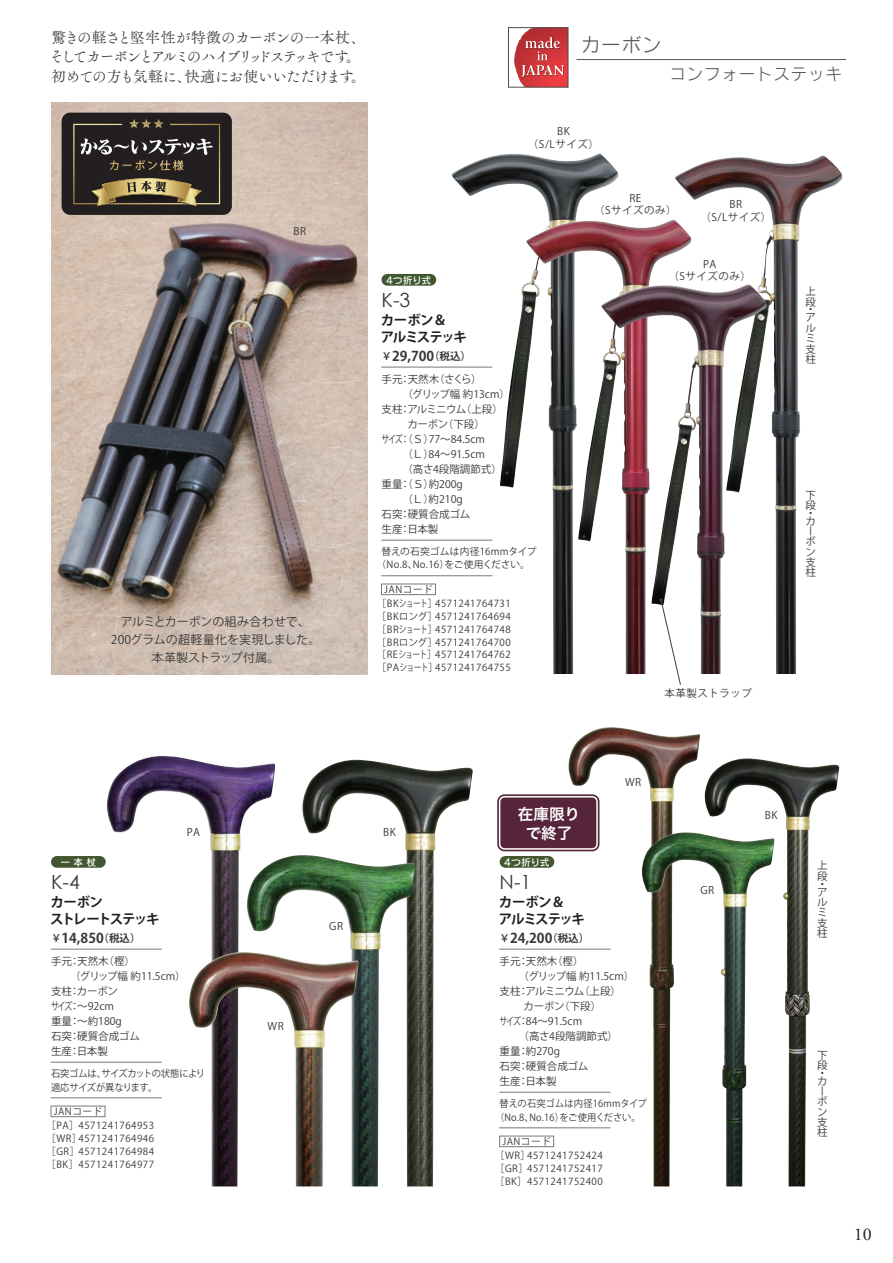
<style>
.page{position:relative;width:893px;height:1263px;background:#fff}
.page>*{position:absolute;margin:0;border:0;box-sizing:border-box;transform-origin:0 0}
.t1{font:19.5px "Century Gothic";color:#383839}
.t2{font:19.5px "Rodin Cattleya Pro M";color:#57585a}
.t3{font:18px "Adobe Garamond Pro";color:#231f20}
.t4{font:16.5px "Rodin Cattleya Pro M";letter-spacing:.05em;color:#57585a}
.t5{font:15.6px/19.2px "Hira Kaku Pro W6";color:#fff;text-align:center}
.t6{font:15px/19.5px "Tsuku Old Min Pro R";letter-spacing:-.09em;color:#383839}
.t7{font:700 13.5px "Koz Go Pro";color:#383839}
.t8{font:700 13.5px/17.2px "Koz Go Pro";letter-spacing:-.085em;color:#231f20}
.t9{font:700 13.5px/17.2px "Koz Go Pro";letter-spacing:-.115em;color:#231f20}
.t10{font:12px/18px "Koz Go Pro";letter-spacing:.005em;color:#383839;text-align:center}
.t11{font:10.5px/10.5px "Koz Go Pro";color:#383839}
.t12{font:10.5px "Koz Go Pro";color:#383839;scale:.76 1}
.t13{font:10.5px/12.8px "Koz Go Pro";letter-spacing:.05em;color:#383839;text-align:center}
.t14{font:10.5px "Koz Go Pro";letter-spacing:-.08em;color:#383839}
.t15{font:9.75px/12.8px "Koz Go Pro";letter-spacing:.05em;color:#383839}
.t16{font:9.75px/13.5px "Koz Go Pro";letter-spacing:.025em;color:#383839;scale:.95 1}
.t17{font:9.75px/13.5px "Koz Go Pro";letter-spacing:.025em;color:#383839}
.t18{font:9.75px/13.5px "Koz Go Pro";letter-spacing:-.04em;color:#383839;scale:.95 1}
.t19{font:9.75px "Rodin Cattleya Pro DB";letter-spacing:-.01em;color:#fff}
.s1{font-weight:500;font-size:10.5px}
.s2{font-size:10.5px}
</style>
<div class="page">
<img style="left:451px;top:153px;width:168px;height:424px">
<img style="left:526px;top:219px;width:149px;height:455px">
<img style="left:675px;top:155px;width:167px;height:519px">
<img style="left:568px;top:727px;width:132px;height:402px">
<img style="left:705px;top:758px;width:134px;height:428px">
<img style="left:642px;top:832px;width:132px;height:354px">
<img style="left:107px;top:756px;width:168px;height:343px">
<img style="left:302px;top:760px;width:171px;height:426px">
<img style="left:247px;top:855px;width:168px;height:331px">
<img style="left:189px;top:952px;width:169px;height:234px">
<img style="left:601px;top:283px;width:165px;height:391px">
<div style="left:51px;top:856px;width:55px;height:12px;background:#415730;border-radius:6px"></div>
<hr style="left:51px;top:1097px;width:111px;height:1px;background:#76787b">
<hr style="left:51px;top:1062px;width:111px;height:1px;background:#76787b">
<hr style="left:51px;top:949px;width:111px;height:1px;background:#76787b">
<div style="left:51px;top:1106px;width:54px;height:11px;border:1px solid #76787b"></div>
<hr style="left:500px;top:1127px;width:110px;height:1px;background:#76787b">
<hr style="left:500px;top:1092px;width:110px;height:1px;background:#76787b">
<hr style="left:500px;top:949px;width:110px;height:1px;background:#76787b">
<div style="left:499px;top:1136px;width:55px;height:11px;border:1px solid #76787b"></div>
<div style="left:500px;top:856px;width:54px;height:12px;background:#415730;border-radius:6px"></div>
<hr style="left:381px;top:575px;width:111px;height:1px;background:#76787b">
<hr style="left:381px;top:540px;width:111px;height:1px;background:#76787b">
<hr style="left:381px;top:367px;width:111px;height:1px;background:#76787b">
<div style="left:381px;top:584px;width:55px;height:11px;border:1px solid #76787b"></div>
<div style="left:381px;top:274px;width:55px;height:12px;background:#415730;border-radius:6px"></div>
<img style="left:51px;top:102px;width:317px;height:572px">
<svg style="left:62px;top:113px;width:170px;height:102px;background:#413a31"></svg>
<svg style="left:660px;top:598px;width:21px;height:87px"></svg>
<hr style="left:576px;top:59px;width:270px;height:1px;background:#57585a">
<svg style="left:514px;top:29px;width:52px;height:56px"></svg>
<svg style="left:520px;top:29px;width:44px;height:49px;background:#cb5155"></svg>
<div style="left:508px;top:27px;width:60px;height:60px;border:1px solid #4b4c4d"></div>
<div style="left:497px;top:794px;width:102px;height:57px;border:2px solid #56253a;border-radius:6px"></div>
<div style="left:500px;top:797px;width:96px;height:51px;background:#56253a;border-radius:4px"></div>
<h3 class="t6" style="left:49px;top:28px;width:318px">驚きの軽さと堅牢性が特徴のカーボンの一本杖、そしてカーボンとアルミのハイブリッドステッキです。初めての方も気軽に、快適にお使いいただけます。</h3>
<p class="t11" style="left:294px;top:226px;width:14px">BR</p>
<p class="t10" style="left:111px;top:613px;width:211px">アルミとカーボンの組み合わせで、<br>200グラムの超軽量化を実現しました。本革製ストラップ付属。</p>
<h1 class="t2" style="left:581px;top:32px;width:82px">カーボン</h1>
<h3 class="t4" style="left:669px;top:63px;width:174px">コンフォートステッキ</h3>
<p class="t11" style="left:528px;top:125px;width:73px;line-height:12.8px;text-align:center">BK<br>（S/Lサイズ）</p>
<p class="t19" style="left:386px;top:273px;width:47px">4つ折り式</p>
<h1 class="t1" style="left:381px;top:286px;width:30px">K-3</h1>
<p class="t8" style="left:381px;top:312px;width:88px">カーボン＆<br>アルミステッキ</p>
<p class="t7" style="left:381px;top:347px;width:91px"><span class="s1">￥</span>29,700<span class="s2">（税込）</span></p>
<p class="t11" style="left:381px;top:374px;width:102px">手元：天然木（さくら）</p>
<p class="t11" style="left:402px;top:389px;width:109px">（グリップ幅 約13cm）</p>
<p class="t14" style="left:381px;top:402px;width:123px">支柱：アルミニウム（上段）</p>
<p class="t11" style="left:407px;top:419px;width:79px">カーボン（下段）</p>
<p class="t12" style="left:381px;top:432px;width:138px">サイズ：（Ｓ）77～84.5cm</p>
<p class="t11" style="left:402px;top:449px;width:84px">（Ｌ）84～91.5cm</p>
<p class="t11" style="left:402px;top:464px;width:101px">（高さ4段階調節式）</p>
<p class="t11" style="left:381px;top:479px;width:83px">重量：（Ｓ）約200g</p>
<p class="t11" style="left:402px;top:494px;width:62px">（Ｌ）約210g</p>
<p class="t11" style="left:381px;top:509px;width:90px">石突：硬質合成ゴム</p>
<p class="t11" style="left:381px;top:524px;width:58px">生産：日本製</p>
<p class="t17" style="left:377px;top:545px;width:161px;text-indent:5px">替えの石突ゴムは内径16mmタイプ（No.8、No.16）をご使用ください。</p>
<p class="t15" style="left:377px;top:583px;width:136px;line-height:14.2px;text-indent:8px">JANコード　<br>［BKショート］4571241764731</p>
<p class="t15" style="left:377px;top:610px;width:136px;text-align:justify">［BKロング］4571241764694［BRショート］4571241764748［BRロング］4571241764700［REショート］4571241764762［PAショート］4571241764755</p>
<p class="t13" style="left:594px;top:192px;width:84px">RE<br>（Sサイズのみ）</p>
<p class="t11" style="left:700px;top:198px;width:73px;line-height:12.8px;text-align:center">BR<br>（S/Lサイズ）</p>
<p class="t13" style="left:668px;top:258px;width:84px">PA<br>（Sサイズのみ）</p>
<p class="t11" style="left:805px;top:286px;width:12px">上段</p>
<p class="t11" style="left:805px;top:306px;width:11px;line-height:7.8px">・ア</p>
<p class="t11" style="left:805px;top:323px;width:12px">ルミ支柱</p>
<p class="t13" style="left:664px;top:687px;width:89px">本革製ストラップ</p>
<p class="t11" style="left:805px;top:490px;width:12px">下段</p>
<p class="t11" style="left:805px;top:509px;width:11px;line-height:7.8px">・カ</p>
<p class="t11" style="left:805px;top:526px;width:12px">ーボン支柱</p>
<p class="t11" style="left:625px;top:777px;width:18px">WR</p>
<p class="t11" style="left:187px;top:827px;width:15px">PA</p>
<p class="t11" style="left:383px;top:827px;width:14px">BK</p>
<h3 class="t5" style="left:518px;top:804px;width:64px">在庫限りで終了</h3>
<p class="t11" style="left:765px;top:810px;width:14px">BK</p>
<p class="t19" style="left:60px;top:855px;width:37px">一 本 杖</p>
<h1 class="t1" style="left:51px;top:868px;width:30px">K-4</h1>
<p class="t9" style="left:50px;top:894px;width:111px">カーボン<br>ストレートステッキ</p>
<p class="t7" style="left:51px;top:929px;width:91px"><span class="s1">￥</span>14,850<span class="s2">（税込）</span></p>
<p class="t11" style="left:329px;top:921px;width:15px">GR</p>
<p class="t19" style="left:504px;top:855px;width:47px">4つ折り式</p>
<h1 class="t1" style="left:500px;top:868px;width:33px">N-1</h1>
<p class="t8" style="left:499px;top:894px;width:88px">カーボン＆<br>アルミステッキ</p>
<p class="t7" style="left:500px;top:929px;width:91px"><span class="s1">￥</span>24,200<span class="s2">（税込）</span></p>
<p class="t11" style="left:700px;top:885px;width:15px">GR</p>
<p class="t11" style="left:817px;top:860px;width:12px">上段</p>
<p class="t11" style="left:817px;top:880px;width:11px;line-height:7.8px">・ア</p>
<p class="t11" style="left:817px;top:897px;width:12px">ルミ支柱</p>
<p class="t11" style="left:51px;top:956px;width:85px">手元：天然木（樫）</p>
<p class="t11" style="left:70px;top:971px;width:117px">（グリップ幅 約11.5cm）</p>
<p class="t11" style="left:51px;top:986px;width:68px">支柱：カーボン</p>
<p class="t12" style="left:51px;top:999px;width:84px">サイズ：～92cm</p>
<p class="t11" style="left:51px;top:1016px;width:72px">重量：～約180g</p>
<p class="t11" style="left:51px;top:1031px;width:90px">石突：硬質合成ゴム</p>
<p class="t11" style="left:51px;top:1046px;width:58px">生産：日本製</p>
<p class="t18" style="left:51px;top:1067px;width:164px">石突ゴムは、サイズカットの状態により適応サイズが異なります。</p>
<p class="t15" style="left:46px;top:1105px;width:110px;line-height:14.2px;text-indent:8px">JANコード　<br>［PA］4571241764953</p>
<p class="t15" style="left:46px;top:1132px;width:110px;text-align:justify">［WR］4571241764946［GR］4571241764984［BK］4571241764977</p>
<p class="t11" style="left:268px;top:1022px;width:18px">WR</p>
<p class="t11" style="left:500px;top:956px;width:85px">手元：天然木（樫）</p>
<p class="t11" style="left:519px;top:971px;width:117px">（グリップ幅 約11.5cm）</p>
<p class="t14" style="left:500px;top:984px;width:123px">支柱：アルミニウム（上段）</p>
<p class="t11" style="left:524px;top:1001px;width:79px">カーボン（下段）</p>
<p class="t12" style="left:500px;top:1014px;width:110px">サイズ：84～91.5cm</p>
<p class="t11" style="left:519px;top:1031px;width:101px">（高さ4段階調節式）</p>
<p class="t11" style="left:500px;top:1046px;width:62px">重量：約270g</p>
<p class="t11" style="left:500px;top:1061px;width:90px">石突：硬質合成ゴム</p>
<p class="t11" style="left:500px;top:1076px;width:58px">生産：日本製</p>
<p class="t16" style="left:495px;top:1097px;width:161px;text-indent:5px">替えの石突ゴムは内径16mmタイプ（No.8、No.16）をご使用ください。</p>
<p class="t15" style="left:495px;top:1135px;width:110px;line-height:14.2px;text-indent:8px">JANコード　<br>［WR］4571241752424</p>
<p class="t15" style="left:495px;top:1162px;width:110px">［GR］4571241752417［BK］4571241752400</p>
<p class="t11" style="left:817px;top:1050px;width:12px">下段</p>
<p class="t11" style="left:817px;top:1069px;width:11px;line-height:7.8px">・カ</p>
<p class="t11" style="left:817px;top:1086px;width:12px">ーボン支柱</p>
<h2 class="t3" style="left:854px;top:1224px;width:19px">10</h2>
</div>
